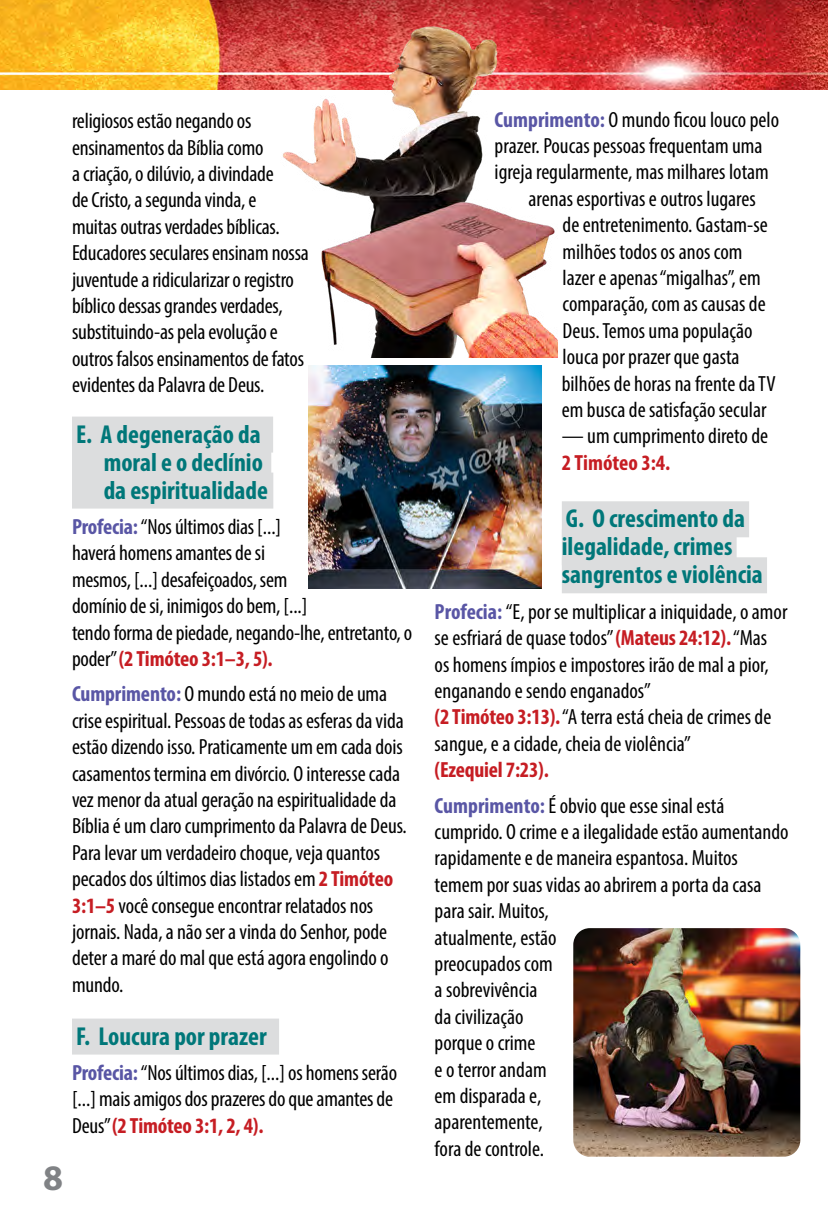
<style>
.page{position:relative;width:828px;height:1224px;background:#fff}
.page>*{position:absolute;margin:0;border:0;box-sizing:border-box;transform-origin:0 0}
.t1{font:700 36px "Myriad Pro";color:#808285}
.t2{font:700 condensed 26px/28px "Myriad Pro";color:#007779}
.t3{font:condensed 22px/26.4px "Myriad Pro";letter-spacing:-.005em;color:#000}
.t4{font:700 condensed 22px "Myriad Pro";color:#c61d23}
.s1{font-weight:700;color:#5956a5}
.s2{font-weight:700;color:#c61d23}
</style>
<div class="page">
<img style="left:0;top:0;width:828px;height:90px">
<img style="left:309px;top:366px;width:233px;height:223px">
<img style="left:280px;top:23px;width:277px;height:334px">
<div style="left:72px;top:417px;width:201px;height:36px;background:#dcddde"></div>
<div style="left:72px;top:445px;width:199px;height:36px;background:#dcddde"></div>
<div style="left:72px;top:473px;width:201px;height:36px;background:#dcddde"></div>
<div style="left:72px;top:1019px;width:207px;height:36px;background:#dcddde"></div>
<div style="left:562px;top:501px;width:187px;height:36px;background:#dcddde"></div>
<div style="left:562px;top:529px;width:175px;height:36px;background:#dcddde"></div>
<div style="left:562px;top:557px;width:205px;height:36px;background:#dcddde"></div>
<img style="left:573px;top:928px;width:227px;height:229px">
<p class="t3" style="left:72px;top:107px;width:238px">religiosos estão negando os ensinamentos da Bíblia como<br>a criação, o dilúvio, a divindade<br>de Cristo, a segunda vinda, e<br>muitas outras verdades bíblicas.<br>Educadores seculares ensinam nossa juventude a ridicularizar o registro bíblico dessas grandes verdades, substituindo-as pela evolução e outros falsos ensinamentos de fatos evidentes da Palavra de Deus.</p>
<p class="t2" style="left:104px;top:419px;width:166px;text-indent:-28px">E. A degeneração da moral e o declínio da espiritualidade</p>
<p class="t3" style="left:72px;top:513px;width:342px"><span class="s1">Profecia:</span>“Nos últimos dias [...]<br>haverá homens amantes de si<br>mesmos, [...] desafeiçoados, sem<br>domínio de si, inimigos do bem, [...]<br>tendo forma de piedade, negando-lhe, entretanto, o poder” <span class="s2">(2 Timóteo 3:1–3, 5).</span></p>
<p class="t3" style="left:72px;top:681px;width:336px"><span class="s1">Cumprimento:</span> O mundo está no meio de uma crise espiritual. Pessoas de todas as esferas da vida estão dizendo isso. Praticamente um em cada dois casamentos termina em divórcio. O interesse cada vez menor da atual geração na espiritualidade da Bíblia é um claro cumprimento da Palavra de Deus.<br>Para levar um verdadeiro choque, veja quantos pecados dos últimos dias listados em <span class="s2">2 Timóteo 3:1–5</span> você consegue encontrar relatados nos jornais. Nada, a não ser a vinda do Senhor, pode deter a maré do mal que está agora engolindo o mundo.</p>
<p class="t2" style="left:76px;top:1021px;width:192px">F. Loucura por prazer</p>
<p class="t3" style="left:72px;top:1059px;width:327px"><span class="s1">Profecia:</span>“Nos últimos dias, [...] os homens serão [...] mais amigos dos prazeres do que amantes de<br>Deus” <span class="s2">(2 Timóteo 3:1, 2, 4).</span></p>
<h1 class="t1" style="left:43px;top:1155px;width:21px">8</h1>
<p class="t3" style="left:495px;top:106px;width:286px"><span class="s1">Cumprimento:</span> O mundo ficou louco pelo</p>
<p class="t3" style="left:495px;top:132px;width:269px">prazer. Poucas pessoas frequentam uma</p>
<p class="t3" style="left:495px;top:159px;width:276px">igreja regularmente, mas milhares lotam</p>
<p class="t3" style="left:529px;top:185px;width:229px">arenas esportivas e outros lugares</p>
<p class="t3" style="left:563px;top:211px;width:207px">de entretenimento. Gastam-se</p>
<p class="t3" style="left:563px;top:238px;width:181px">milhões todos os anos com</p>
<p class="t3" style="left:563px;top:264px;width:200px">lazer e apenas “migalhas”, em</p>
<p class="t3" style="left:563px;top:291px;width:205px">comparação, com as causas de</p>
<p class="t3" style="left:563px;top:317px;width:191px">Deus. Temos uma população</p>
<p class="t3" style="left:563px;top:343px;width:179px">louca por prazer que gasta</p>
<p class="t3" style="left:562px;top:370px;width:215px">bilhões de horas na frente da TV</p>
<p class="t3" style="left:562px;top:396px;width:206px">em busca de satisfação secular</p>
<p class="t3" style="left:562px;top:423px;width:208px">— um cumprimento direto de</p>
<p class="t4" style="left:562px;top:449px;width:110px">2 Timóteo 3:4.</p>
<p class="t2" style="left:562px;top:504px;width:203px">G. O crescimento da ilegalidade, crimes sangrentos e violência</p>
<p class="t3" style="left:435px;top:598px;width:354px"><span class="s1">Profecia:</span> “E, por se multiplicar a iniquidade, o amor se esfriará de quase todos” <span class="s2">(Mateus 24:12).</span> “Mas os homens ímpios e impostores irão de mal a pior, enganando e sendo enganados”<br><span class="s2">(2 Timóteo 3:13).</span> “A terra está cheia de crimes de sangue, e a cidade, cheia de violência”</p>
<p class="t3" style="left:435px;top:752px;width:291px;line-height:35.4px"><span class="s2">(Ezequiel 7:23).<br></span><span class="s1">Cumprimento:</span> É obvio que esse sinal está</p>
<p class="t3" style="left:435px;top:818px;width:355px">cumprido. O crime e a ilegalidade estão aumentando rapidamente e de maneira espantosa. Muitos temem por suas vidas ao abrirem a porta da casa para sair. Muitos,<br>atualmente, estão<br>preocupados com<br>a sobrevivência<br>da civilização<br>porque o crime<br>e o terror andam<br>em disparada e,<br>aparentemente,<br>fora de controle.</p>
</div>
